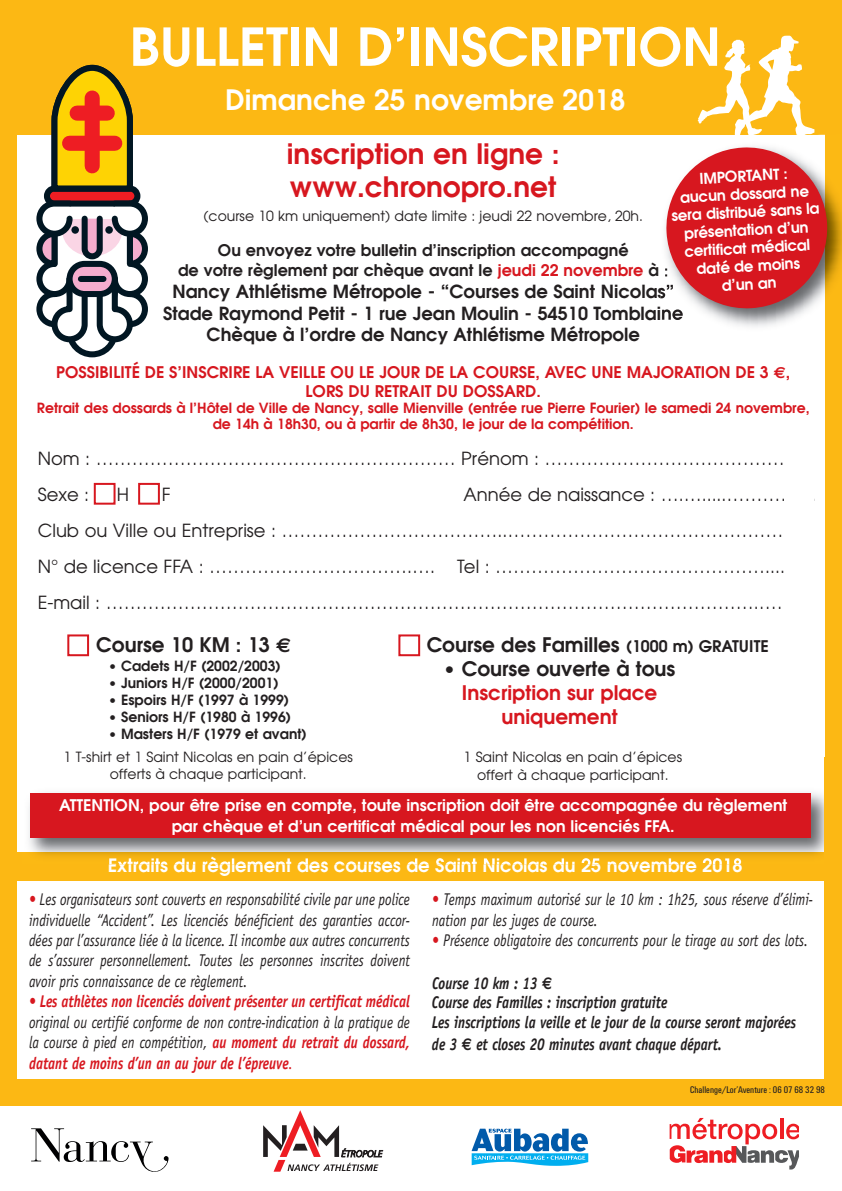
<style>
.page{position:relative;width:842px;height:1191px;background:#fff}
.page>*{position:absolute;margin:0;border:0;box-sizing:border-box;transform-origin:0 0}
.t1{font:600 52px "Avant Garde";color:#fff}
.t2{font:600 28px/33.6px "Avant Garde";color:#d7171f}
.t3{font:600 28px "Avant Garde";color:#fff}
.t4{font:600 20px/24px "Avant Garde";color:#d7171f;text-align:center}
.t5{font:600 20px "Avant Garde";color:#231f20}
.t6{font:18px/36px "Avant Garde";color:#231f20}
.t7{font:600 18px/21.6px "Avant Garde";color:#231f20;text-align:center}
.t8{font:600 18px "Avant Garde";color:#fff}
.t9{font:italic 17px/20.4px "Officina Sans";color:#231f20;text-align:justify;scale:.8 1}
.t10{font:italic 700 17px/20.4px "Officina Sans";color:#d7171f;text-align:justify;scale:.8 1}
.t11{font:italic 700 17px/19.8px "Officina Sans";color:#231f20;scale:.8 1}
.t12{font:600 16px/20.4px "Avant Garde";color:#fff;text-align:center}
.t13{font:600 16px/19px "Avant Garde";color:#d7171f;text-align:center}
.t14{font:600 16px/20.6px "Avant Garde";color:#231f20;text-align:center}
.t15{font:600 15px/18px "Avant Garde";color:#fff;text-align:center}
.t16{font:14px/17.8px "Avant Garde";color:#231f20;text-align:center}
.t17{font:600 14px/16px "Avant Garde";color:#d7171f;text-align:center}
.t18{font:600 14px "Avant Garde";color:#231f20}
.t19{font:condensed 10px "Unitus T";color:#231f20}
.s1{color:#d7171f}
.s2{font-family:"Euro Sans";font-weight:700}
.s3{font-size:16px}
.s4{color:#231f20}
.s5{font-weight:400}
.s6{font-weight:400;color:#231f20}
.s7{font-family:"Euro Sans";font-style:normal}
</style>
<div class="page">
<div style="left:0;top:0;width:842px;height:1106px;background:#fcb814"></div>
<div style="left:17px;top:135px;width:808px;height:716px;background:#fff"></div>
<div style="left:17px;top:881px;width:808px;height:197px;background:#fff"></div>
<svg style="left:670px;top:1118px;width:129px;height:51px"></svg>
<hr style="left:780px;top:1118px;width:3px;height:21px;background:#ee1d23">
<svg style="left:31px;top:1128px;width:138px;height:43px"></svg>
<img style="left:21px;top:851px;width:803px;height:13px">
<img style="left:29px;top:784px;width:796px;height:67px">
<img style="left:128px;top:856px;width:613px;height:8px">
<div style="left:31px;top:794px;width:780px;height:44px;background:#d7171f"></div>
<svg style="left:471px;top:1128px;width:117px;height:37px"></svg>
<svg style="left:698px;top:36px;width:116px;height:99px"></svg>
<img style="left:821px;top:134px;width:21px;height:153px">
<img style="left:662px;top:310px;width:21px;height:10px">
<svg style="left:660px;top:145px;width:169px;height:165px"></svg>
<svg style="left:36px;top:65px;width:112px;height:292px"></svg>
<div style="left:67px;top:634px;width:22px;height:22px;border:2px solid #d7171f"></div>
<div style="left:398px;top:634px;width:22px;height:22px;border:2px solid #d7171f"></div>
<div style="left:94px;top:483px;width:22px;height:21px;border:2px solid #d7171f"></div>
<div style="left:138px;top:483px;width:22px;height:21px;border:2px solid #d7171f"></div>
<svg style="left:263px;top:1110px;width:120px;height:61px"></svg>
<p class="t1" style="left:130px;top:13px;width:593px">BULLETIN D’INSCRIPTION</p>
<p class="t3" style="left:225px;top:81px;width:402px">Dimanche 25 novembre 2018</p>
<p class="t2" style="left:287px;top:136px;width:274px">inscription en ligne : www.chronopro.net</p>
<p class="t16" style="left:203px;top:206px;width:441px">(course 10 km uniquement) date limite : jeudi 22 novembre, 20h.</p>
<p class="t14" style="left:178px;top:239px;width:492px">Ou envoyez votre bulletin d’inscription accompagné<br>de votre règlement par chèque avant le <span class="s1">jeudi 22 novembre</span> à :</p>
<p class="t7" style="left:163px;top:280px;width:522px">Nancy Athlétisme Métropole - “Courses de Saint Nicolas”<br>Stade Raymond Petit - 1 rue Jean Moulin - 54510 Tomblaine<br>Chèque à l’ordre de Nancy Athlétisme Métropole</p>
<p class="t13" style="left:56px;top:362px;width:736px">POSSIBILITÉ DE S’INSCRIRE LA VEILLE OU LE JOUR DE LA COURSE, AVEC UNE MAJORATION DE 3 <span class="s2">€</span>,<br>LORS DU RETRAIT DU DOSSARD.</p>
<p class="t17" style="left:37px;top:399px;width:774px">Retrait des dossards à l’Hôtel de Ville de Nancy, salle Mienville (entrée rue Pierre Fourier) le samedi 24 novembre, de 14h à 18h30, ou à partir de 8h30, le jour de la compétition.</p>
<p class="t6" style="left:38px;top:440px;width:770px">Nom : …………………………………………………… Prénom : ……………………………………..<br>Sexe :</p>
<p class="t15" style="left:669px;top:170px;width:150px;rotate:-3deg">IMPORTANT :<br>aucun dossard ne sera distribué sans la présentation d’un certificat médical daté de moins<br>d’un an</p>
<p class="t6" style="left:38px;top:476px;width:780px;text-indent:426px">Année de naissance : ….….....…………… Club ou Ville ou Entreprise : ………………………………..…………………………………………… N° de licence FFA : …………………………….…. Tel : ……………………………………….....… E-mail : ……………………………………………………………………………………………….………</p>
<p class="t5" style="left:96px;top:631px;width:196px">Course 10 KM : 13 <span class="s2">€</span></p>
<p class="t5" style="left:427px;top:631px;width:343px">Course des Familles <span class="s3">(1000 m) GRATUITE</span></p>
<p class="t6" style="left:117px;top:476px;width:14px">H</p>
<p class="t6" style="left:162px;top:476px;width:10px">F</p>
<p class="t18" style="left:108px;top:657px;width:174px">• Cadets H/F (2002/2003)</p>
<p class="t18" style="left:108px;top:674px;width:172px">• Juniors H/F (2000/2001)</p>
<p class="t18" style="left:108px;top:690px;width:182px">• Espoirs H/F (1997 à 1999)</p>
<p class="t18" style="left:108px;top:707px;width:184px">• Seniors H/F (1980 à 1996)</p>
<p class="t18" style="left:108px;top:724px;width:200px">• Masters H/F (1979 et avant)</p>
<p class="t16" style="left:64px;top:748px;width:291px;line-height:16.8px">1 T-shirt et 1 Saint Nicolas en pain d’épices offerts à chaque participant.</p>
<p class="t4" style="left:444px;top:656px;width:233px"><span class="s4">• Course ouverte à tous<br></span>Inscription sur place uniquement</p>
<p class="t16" style="left:464px;top:748px;width:220px">1 Saint Nicolas en pain d’épices offert à chaque participant.</p>
<p class="t12" style="left:59px;top:794px;width:730px">ATTENTION, pour être prise en compte, toute inscription doit être accompagnée du règlement par chèque et d’un certificat médical pour les non licenciés FFA.</p>
<p class="t8" style="left:108px;top:853px;width:636px">Extraits du règlement des courses de Saint Nicolas du 25 novembre 2018</p>
<p class="t9" style="left:29px;top:889px;width:478px"><span class="s1">•</span> Les organisateurs sont couverts en responsabilité civile par une police individuelle “Accident”. Les licenciés bénéficient des garanties accor&shy;dées par l’assurance liée à la licence. Il incombe aux autres concurrents de s’assurer personnellement. Toutes les personnes inscrites doivent avoir pris connaissance de ce règlement.</p>
<p class="t10" style="left:29px;top:991px;width:478px"><span class="s5">•</span> Les athlètes non licenciés doivent présenter un certificat médical <span class="s6">original ou certifié conforme de non contre-indication à la pratique de la course à pied en compétition,</span> au moment du retrait du dossard, datant de moins d’un an au jour de l’épreuve<span class="s5">.</span></p>
<p class="t9" style="left:432px;top:889px;width:478px"><span class="s1">•</span> Temps maximum autorisé sur le 10 km : 1h25, sous réserve d’élimi&shy;nation par les juges de course.</p>
<p class="t9" style="left:432px;top:930px;width:471px"><span class="s1">•</span> Présence obligatoire des concurrents pour le tirage au sort des lots.</p>
<p class="t11" style="left:432px;top:973px;width:457px">Course 10 km : 13 <span class="s7">€<br></span>Course des Familles : inscription gratuite<br>Les inscriptions la veille et le jour de la course seront majorées</p>
<p class="t11" style="left:432px;top:1034px;width:364px">de 3 <span class="s7">€</span> et closes 20 minutes avant chaque départ.</p>
<p class="t19" style="left:690px;top:1083px;width:136px">Challenge/Lor’Aventure : 06 07 68 32 98</p>
</div>
